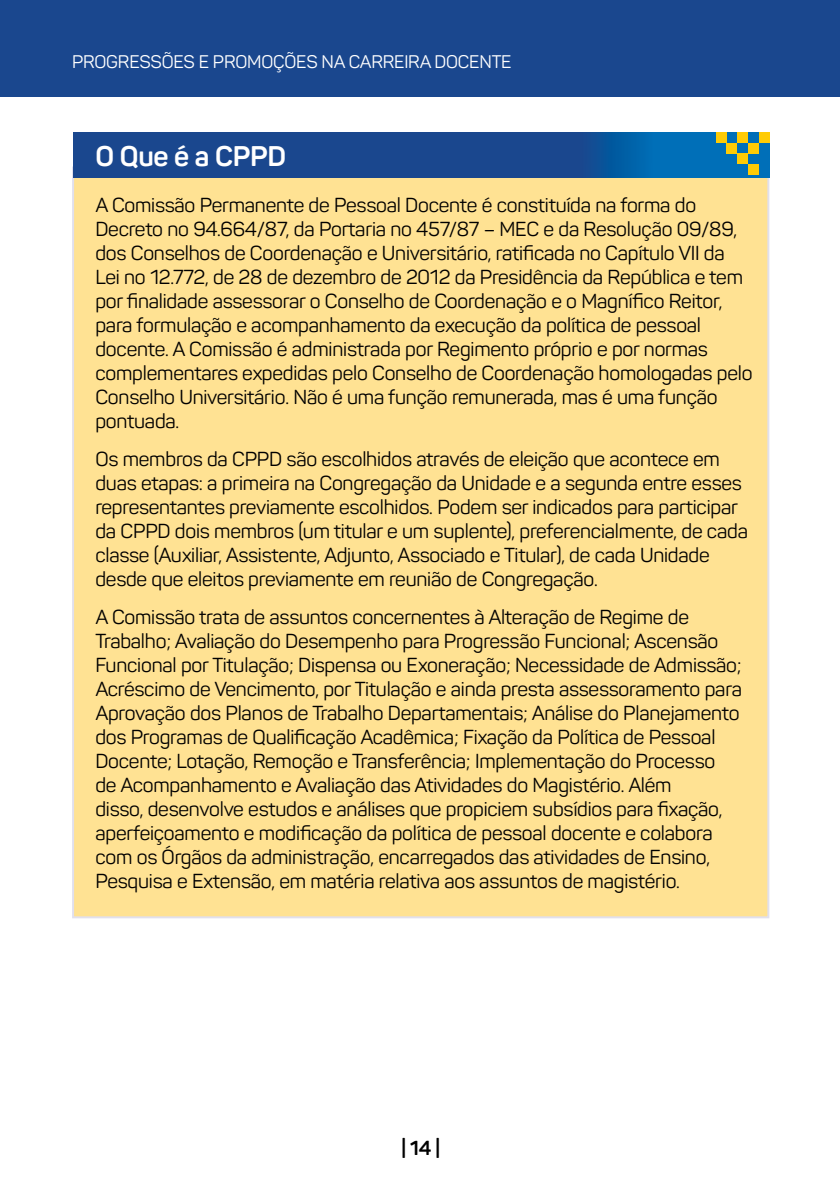
<style>
.page{position:relative;width:840px;height:1191px;background:#fff}
.page>*{position:absolute;margin:0;border:0;box-sizing:border-box;transform-origin:0 0}
.t1{font:700 28px "Panton";letter-spacing:-.01em;color:#fff}
.t2{font:20px/24px "Panton";letter-spacing:-.01em;color:#000}
.t3{font:700 20px "Panton";color:#000}
.t4{font:18px "Panton";letter-spacing:-.01em;color:#fff}
</style>
<div class="page">
<div style="left:0;top:0;width:839px;height:97px;background:#1a478e"></div>
<div style="left:72px;top:166px;width:697px;height:752px;background:#ffe293;border:2px solid #e1e0ed"></div>
<svg style="left:73px;top:132px;width:696px;height:45px;background:#144f95"></svg>
<div style="left:715px;top:132px;width:11px;height:11px;background:#ffcb05"></div>
<div style="left:737px;top:132px;width:10px;height:11px;background:#ffcb05"></div>
<div style="left:758px;top:132px;width:10px;height:11px;background:#ffcb05"></div>
<div style="left:726px;top:143px;width:10px;height:10px;background:#ffcb05"></div>
<div style="left:747px;top:143px;width:11px;height:10px;background:#ffcb05"></div>
<div style="left:737px;top:153px;width:10px;height:11px;background:#ffcb05"></div>
<div style="left:747px;top:164px;width:11px;height:11px;background:#ffcb05"></div>
<p class="t4" style="left:72px;top:50px;width:441px">PROGRESSÕES E PROMOÇÕES NA CARREIRA DOCENTE</p>
<h1 class="t1" style="left:95px;top:139px;width:192px">O Que é a CPPD</h1>
<p class="t2" style="left:95px;top:193px;width:658px">A Comissão Permanente de Pessoal Docente é constituída na forma do Decreto no 94.664/87, da Portaria no 457/87 – MEC e da Resolução 09/89, dos Conselhos de Coordenação e Universitário, ratificada no Capítulo VII da Lei no 12.772, de 28 de dezembro de 2012 da Presidência da República e tem por finalidade assessorar o Conselho de Coordenação e o Magnífico Reitor, para formulação e acompanhamento da execução da política de pessoal docente. A Comissão é administrada por Regimento próprio e por normas complementares expedidas pelo Conselho de Coordenação homologadas pelo Conselho Universitário. Não é uma função remunerada, mas é uma função pontuada.</p>
<p class="t2" style="left:95px;top:447px;width:653px">Os membros da CPPD são escolhidos através de eleição que acontece em duas etapas: a primeira na Congregação da Unidade e a segunda entre esses representantes previamente escolhidos. Podem ser indicados para participar da CPPD dois membros (um titular e um suplente), preferencialmente, de cada classe (Auxiliar, Assistente, Adjunto, Associado e Titular), de cada Unidade desde que eleitos previamente em reunião de Congregação.</p>
<p class="t2" style="left:95px;top:605px;width:647px">A Comissão trata de assuntos concernentes à Alteração de Regime de Trabalho; Avaliação do Desempenho para Progressão Funcional; Ascensão Funcional por Titulação; Dispensa ou Exoneração; Necessidade de Admissão; Acréscimo de Vencimento, por Titulação e ainda presta assessoramento para Aprovação dos Planos de Trabalho Departamentais; Análise do Planejamento dos Programas de Qualificação Acadêmica; Fixação da Política de Pessoal Docente; Lotação, Remoção e Transferência; Implementação do Processo<br>de Acompanhamento e Avaliação das Atividades do Magistério. Além<br>disso, desenvolve estudos e análises que propiciem subsídios para fixação, aperfeiçoamento e modificação da política de pessoal docente e colabora com os Órgãos da administração, encarregados das atividades de Ensino, Pesquisa e Extensão, em matéria relativa aos assuntos de magistério.</p>
<p class="t3" style="left:401px;top:1136px;width:40px">| 14 |</p>
</div>
